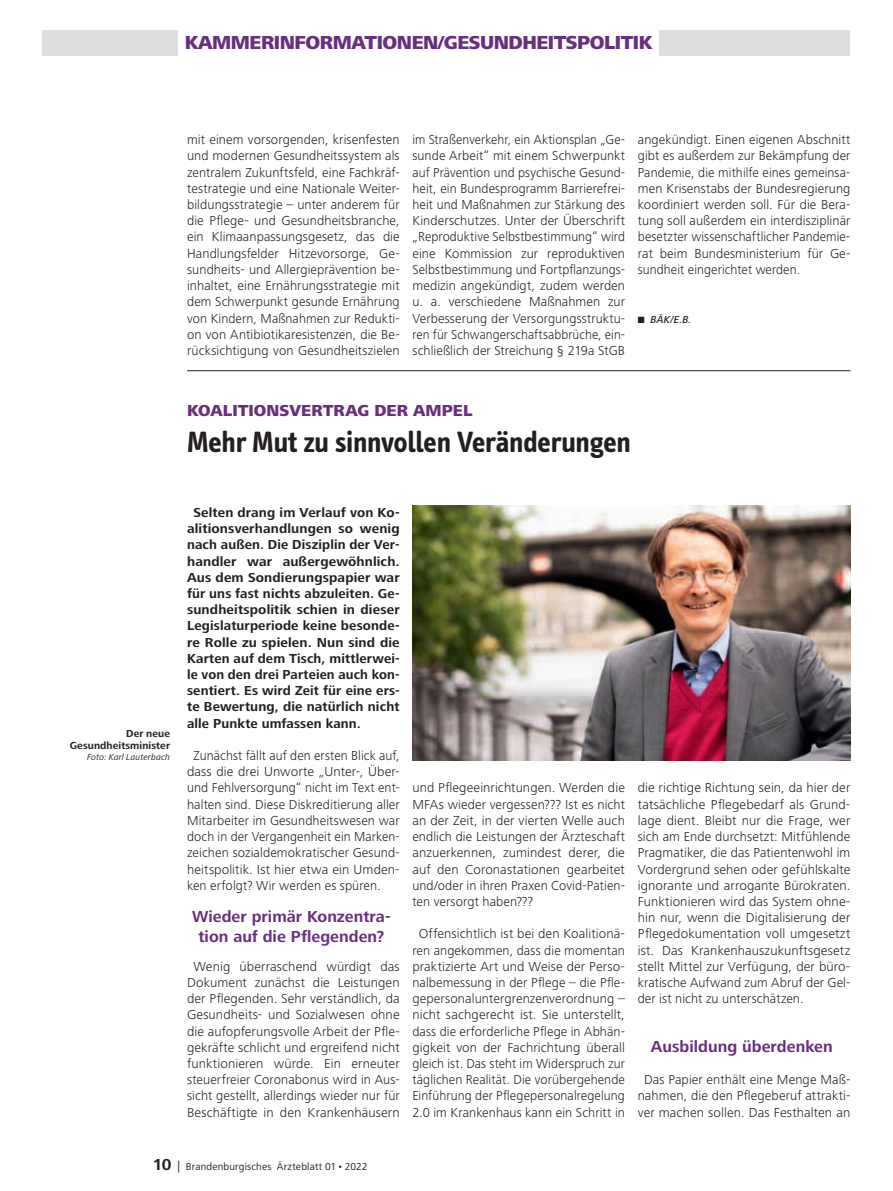
<style>
.page{position:relative;width:893px;height:1191px;background:#fff}
.page>*{position:absolute;margin:0;border:0;box-sizing:border-box;transform-origin:0 0}
.t1{font:700 30px "Info Text";letter-spacing:-.01em;color:#231f20}
.t2{font:800 19.5px "Frutiger Next LT";letter-spacing:-.025em;color:#692f7f}
.t3{font:700 16.5px/19.8px "Frutiger Next LT";color:#692f7f;text-align:center}
.t4{font:800 16.5px "Frutiger Next LT";letter-spacing:.005em;color:#692f7f}
.t5{font:300 13.5px/16.2px "Frutiger Next LT";letter-spacing:.005em;color:#231f20;text-align:justify}
.t6{font:300 13.5px/16.2px "Frutiger Next LT";letter-spacing:.005em;color:#231f20;text-align:justify;scale:.96 1}
.t7{font:700 13.5px/16.2px "Frutiger Next LT";letter-spacing:.01em;color:#231f20;text-align:justify}
.t8{font:10.5px "Frutiger Next LT";letter-spacing:.015em;color:#231f20}
.t9{font:700 10.5px/12.6px "Frutiger Next LT";letter-spacing:.01em;color:#231f20;text-align:right}
.t10{font:italic 500 10.5px "Frutiger Next LT";color:#231f20}
.t11{font:italic 9px "Frutiger Next LT";letter-spacing:.01em;color:#231f20}
.s1{font-weight:700;font-size:16.5px}
.s2{font-size:12px}
</style>
<div class="page">
<div style="left:43px;top:30px;width:807px;height:25px;background:#dcdddf"></div>
<div style="left:179px;top:29px;width:480px;height:27px;background:#fff"></div>
<hr style="left:187px;top:370px;width:663px;height:1px;background:#231f20">
<img style="left:412px;top:506px;width:438px;height:254px">
<h2 class="t2" style="left:185px;top:32px;width:469px">KAMMERINFORMATIONEN/GESUNDHEITSPOLITIK</h2>
<p class="t5" style="left:187px;top:132px;width:214px">mit einem vorsorgenden, krisenfesten und modernen Gesundheitssystem als zentralem Zukunftsfeld, eine Fachkräf&shy;testrategie und eine Nationale Weiter&shy;bildungsstrategie – unter anderem für die Pflege- und Gesundheitsbranche, ein Klimaanpassungsgesetz, das die Handlungsfelder Hitzevorsorge, Ge&shy;sundheits- und Allergieprävention be&shy;inhaltet, eine Ernä hrungsstrategie mit dem Schwerpunkt gesunde Ernährung von Kindern, Maßnahmen zur Redukti&shy;on von Antibiotikaresistenzen, die Be&shy;rücksichtigung von Gesundheitszielen</p>
<p class="t6" style="left:412px;top:132px;width:223px">im Straßenverkehr, ein Aktionsplan „Ge&shy;sunde Arbeit“ mit einem Schwerpunkt auf Prävention und psychische Gesund&shy;heit, ein Bundesprogramm Barrierefrei&shy;heit und Maßnahmen zur Stärkung des Kinderschutzes. Unter der Überschrift „Reproduktive Selbstbestimmung“ wird eine Kommission zur reproduktiven Selbstbestimmung und Fortpflanzungs&shy;medizin angekündigt, zudem werden u. a. verschiedene Maßnahmen zur Verbesserung der Versorgungsstruktu&shy;ren fü r Schwangerschaftsabbrüche, ein&shy;schließlich der Streichung § 219a StGB</p>
<p class="t5" style="left:638px;top:132px;width:214px">angekündigt. Einen eigenen Abschnitt gibt es außerdem zur Bekämpfung der Pandemie, die mithilfe eines gemeinsa&shy;men Krisenstabs der Bundesregierung koordiniert werden soll. Für die Bera&shy;tung soll außerdem ein interdisziplinär besetzter wissenschaftlicher Pandemie&shy;rat beim Bundesministerium für Ge&shy;sundheit eingerichtet werden.</p>
<p class="t10" style="left:638px;top:313px;width:55px">■ BÄK/E.B.</p>
<p class="t4" style="left:187px;top:401px;width:287px">KOALITIONSVERTRAG DER AMPEL</p>
<h1 class="t1" style="left:187px;top:425px;width:445px">Mehr Mut zu sinnvollen Veränderungen</h1>
<p class="t9" style="left:70px;top:727px;width:102px">Der neue<br>Gesundheitsminister</p>
<p class="t11" style="left:87px;top:752px;width:85px">Foto: Karl Lauterbach</p>
<p class="t7" style="left:187px;top:504px;width:214px;text-indent:6px">Selten drang im Verlauf von Ko&shy;alitionsverhandlungen so wenig nach außen. Die Disziplin der Ver&shy;handler war außergewöhnlich.<br>Aus dem Sondierungspapier war für uns fast nichts abzuleiten. Ge&shy;sundheitspolitik schien in dieser Legislaturperiode keine besonde&shy;re Rolle zu spielen. Nun sind die Karten auf dem Tisch, mittlerwei&shy;le von den drei Parteien auch kon&shy;sentiert. Es wird Zeit für eine ers&shy;te Bewertung, die natürlich nicht alle Punkte umfassen kann.</p>
<p class="t5" style="left:187px;top:747px;width:214px;text-indent:6px">Zunächst fällt auf den ersten Blick auf, dass die drei Unworte „Unter-, Über&shy;und Fehlversorgung“ nicht im Text ent&shy;halten sind. Diese Diskreditierung aller Mitarbeiter im Gesundheitswesen war doch in der Vergangenheit ein Marken&shy;zeichen sozialdemokratischer Gesund&shy;heitspolitik. Ist hier etwa ein Umden&shy;ken erfolgt? Wir werden es spüren.</p>
<p class="t3" style="left:192px;top:906px;width:200px">Wieder primär Konzentra&shy;tion auf die Pflegenden?</p>
<p class="t5" style="left:187px;top:958px;width:214px;text-align:center">Wenig überraschend würdigt das Dokument zunächst die Leistungen der Pflegenden. Sehr verständlich, da Gesundheits- und Sozialwesen ohne die aufopferungsvolle Arbeit der Pfle&shy;gekräfte schlicht und ergreifend nicht funktionieren würde. Ein erneuter steuerfreier Coronabonus wird in Aus&shy;sicht gestellt, allerdings wieder nur für Beschäftigte in den Krankenhäusern</p>
<p class="t5" style="left:412px;top:780px;width:214px">und Pflegeeinrichtungen. Werden die MFAs wieder vergessen??? Ist es nicht an der Zeit, in der vierten Welle auch endlich die Leistungen der Ärzteschaft anzuerkennen, zumindest derer, die auf den Coronastationen gearbeitet und/oder in ihren Praxen Covid-Patien&shy;ten versorgt haben???</p>
<p class="t5" style="left:412px;top:925px;width:214px;text-align:center">Offensichtlich ist bei den Koalitionä&shy;ren angekommen, dass die momentan praktizierte Art und Weise der Perso&shy;nalbemessung in der Pflege – die Pfle&shy;gepersonaluntergrenzenverordnung – nicht sachgerecht ist. Sie unterstellt, dass die erforderliche Pflege in Abhän&shy;gigkeit von der Fachrichtung überall gleich ist. Das steht im Widerspruch zur täglichen Realität. Die vorübergehende Einführung der Pflegepersonalregelung 2.0 im Krankenhaus kann ein Schritt in</p>
<p class="t5" style="left:638px;top:780px;width:214px">die richtige Richtung sein, da hier der tatsächliche Pflegebedarf als Grund&shy;lage dient. Bleibt nur die Frage, wer sich am Ende durchsetzt: Mitfühlende Pragmatiker, die das Patientenwohl im Vordergrund sehen oder gefühlskalte ignorante und arrogante Bürokraten.<br>Funktionieren wird das System ohne&shy;hin nur, wenn die Digitalisierung der Pflegedokumentation voll umgesetzt ist. Das Krankenhauszukunftsgesetz stellt Mittel zur Verfügung, der büro&shy;kratische Aufwand zum Abruf der Gel&shy;der ist nicht zu unterschätzen.</p>
<p class="t3" style="left:651px;top:1036px;width:183px">Ausbildung überdenken</p>
<p class="t5" style="left:638px;top:1071px;width:214px;text-align:center">Das Papier enthält eine Menge Maß&shy;nahmen, die den Pflegeberuf attrakti&shy;ver machen sollen. Das Festhalten an</p>
<p class="t8" style="left:153px;top:1160px;width:216px"><span class="s1">10</span> <span class="s2">|</span> Brandenburgisches Ärzteblatt 01•2022</p>
</div>
